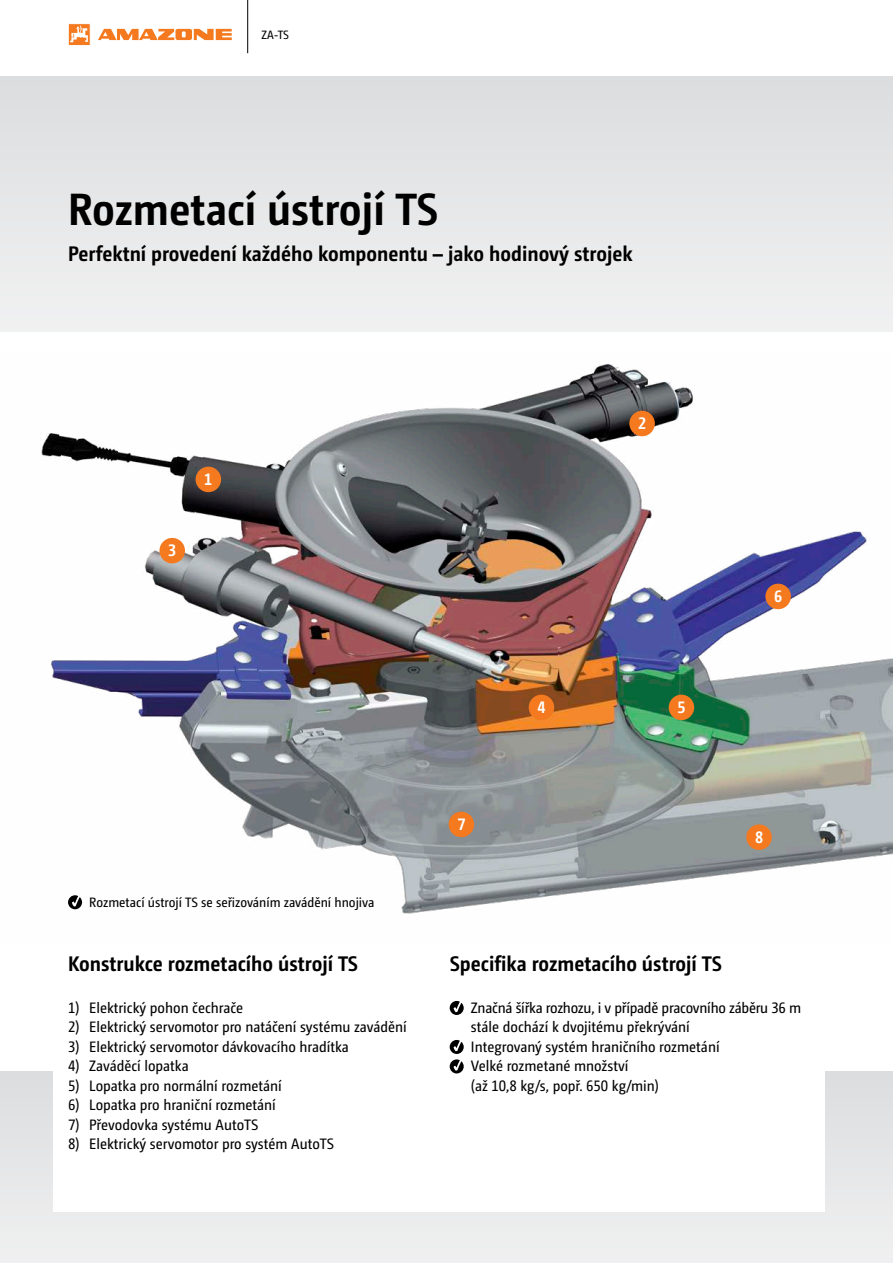
<style>
.page{position:relative;width:893px;height:1263px;background:#fff}
.page>*{position:absolute;margin:0;border:0;box-sizing:border-box;transform-origin:0 0}
.t1{font:700 45px "Camingo Dos Pro S Cd";color:#000}
.t2{font:700 21px "Camingo Dos Pro S Cd";color:#000}
.t3{font:700 16.5px "Camingo Dos Pro S Cd";color:#fff}
.t4{font:15px/19.5px "Camingo Dos Pro S Cd";color:#000}
.t5{font:13.5px "Camingo Dos Pro S Cd";color:#000}
.t6{font:12px "Camingo Dos Pro S Cd";color:#000}
</style>
<div class="page">
<div style="left:0;top:77px;width:893px;height:255px;background:#e6e7e8"></div>
<div style="left:0;top:1071px;width:893px;height:192px;background:linear-gradient(to bottom,#dbddde,#eff0f1)"></div>
<hr style="left:892px;top:1071px;width:1px;height:192px;background:#e5e6e7">
<img style="left:41px;top:364px;width:852px;height:550px">
<div style="left:196px;top:467px;width:25px;height:25px;background:#f4791f;border-radius:50%"></div>
<div style="left:629px;top:411px;width:26px;height:25px;background:#f4791f;border-radius:50%"></div>
<div style="left:669px;top:695px;width:25px;height:25px;background:#f4791f;border-radius:50%"></div>
<div style="left:765px;top:584px;width:26px;height:25px;background:#f4791f;border-radius:50%"></div>
<div style="left:449px;top:812px;width:25px;height:25px;background:#f4791f;border-radius:50%"></div>
<div style="left:746px;top:824px;width:26px;height:26px;background:#f4791f;border-radius:50%"></div>
<div style="left:159px;top:538px;width:26px;height:25px;background:#f4791f;border-radius:50%"></div>
<div style="left:529px;top:695px;width:25px;height:25px;background:#f4791f;border-radius:50%"></div>
<div style="left:53px;top:1071px;width:772px;height:141px;background:#fff"></div>
<svg style="left:68px;top:895px;width:14px;height:14px"></svg>
<svg style="left:450px;top:1001px;width:14px;height:14px"></svg>
<svg style="left:450px;top:1040px;width:14px;height:33px"></svg>
<hr style="left:247px;top:0;width:1px;height:53px;background:#000">
<div style="left:68px;top:24px;width:22px;height:22px;background:#f4791f"></div>
<div style="left:68px;top:23px;width:22px;height:23px;border:1px solid #fff"></div>
<svg style="left:70px;top:25px;width:18px;height:17px"></svg>
<svg style="left:98px;top:29px;width:134px;height:11px"></svg>
<p class="t6" style="left:261px;top:28px;width:29px">ZA-TS</p>
<h1 class="t1" style="left:68px;top:182px;width:372px">Rozmetací ústrojí TS</h1>
<h2 class="t2" style="left:68px;top:241px;width:566px">Perfektní provedení každého komponentu – jako hodinový strojek</h2>
<p class="t3" style="left:168px;top:540px;width:10px">3</p>
<p class="t3" style="left:204px;top:469px;width:10px">1</p>
<p class="t5" style="left:89px;top:894px;width:287px">Rozmetací ústrojí TS se seřizováním zavádění hnojiva</p>
<h2 class="t2" style="left:68px;top:951px;width:292px">Konstrukce rozmetacího ústrojí TS</h2>
<p class="t4" style="left:68px;top:998px;width:177px">1) Elektrický pohon čechrače</p>
<p class="t4" style="left:68px;top:1017px;width:340px">2) Elektrický servomotor pro natáčení systému zavádění</p>
<p class="t4" style="left:68px;top:1037px;width:282px">3) Elektrický servomotor dávkovacího hradítka</p>
<p class="t4" style="left:68px;top:1056px;width:122px">4) Zaváděcí lopatka</p>
<p class="t4" style="left:68px;top:1076px;width:215px">5) Lopatka pro normální rozmetání</p>
<p class="t4" style="left:68px;top:1095px;width:209px">6) Lopatka pro hraniční rozmetání</p>
<p class="t4" style="left:68px;top:1115px;width:192px">7) Převodovka systému AutoTS</p>
<p class="t4" style="left:68px;top:1134px;width:267px">8) Elektrický servomotor pro systém AutoTS</p>
<p class="t3" style="left:457px;top:814px;width:10px">7</p>
<p class="t3" style="left:537px;top:697px;width:10px">4</p>
<p class="t3" style="left:638px;top:413px;width:10px">2</p>
<p class="t3" style="left:677px;top:697px;width:10px">5</p>
<p class="t3" style="left:774px;top:586px;width:10px">6</p>
<p class="t3" style="left:755px;top:827px;width:10px">8</p>
<h2 class="t2" style="left:450px;top:951px;width:274px">Specifika rozmetacího ústrojí TS</h2>
<p class="t4" style="left:471px;top:998px;width:332px">Značná šířka rozhozu, i v případě pracovního záběru 36 m stále dochází k dvojitému překrývání<br>Integrovaný systém hraničního rozmetání<br>Velké rozmetané množství<br>(až 10,8 kg/s, popř. 650 kg/min)</p>
</div>
